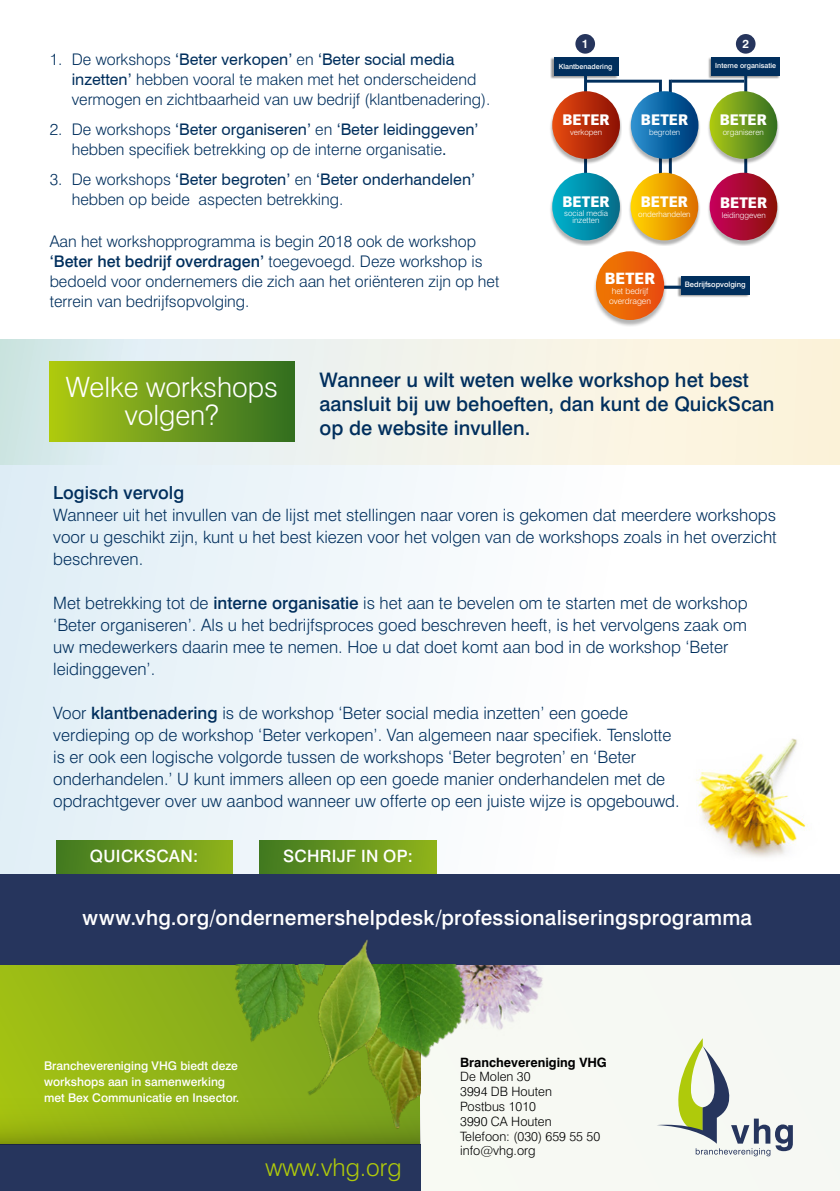
<style>
.page{position:relative;width:840px;height:1191px;background:#fff}
.page>*{position:absolute;margin:0;border:0;box-sizing:border-box;transform-origin:0 0}
.t1{font:300 28px/28px "Swiss 721 BT";color:#fff;text-align:center}
.t2{font:300 24.4px "Swiss 721 BT";color:#afca0b}
.t3{font:500 20.8px "Swiss 721 BT";letter-spacing:.01em;color:#fff}
.t4{font:500 20px/24px "Swiss 721 BT";color:#012f5d}
.t5{font:500 18px "Swiss 721 BT";color:#012f5d}
.t6{font:300 17px/22px "Swiss 721 BT";color:#012f5d}
.t7{font:500 17px "Swiss 721 BT";letter-spacing:.02em;color:#fff}
.t8{font:300 16px/20px "Swiss 721 BT";color:#012f5d}
.t9{font:900 15.6px "Vectora LH";color:#fff}
.t10{font:900 14.8px "Vectora LH";color:#fff}
.t11{font:300 12.8px "Swiss 721 BT";color:#000}
.t12{font:700 12.8px "Swiss 721 BT";color:#000}
.t13{font:500 12px/16px "Swiss 721 BT";color:#fff}
.t14{font:700 11.8px "Swiss 721 BT";color:#fff}
.t15{font:300 8.6px "Swiss 721 BT";color:#fff}
.t16{font:300 8px "Swiss 721 BT";color:#fff}
.t17{font:500 7.6px "Swiss 721 BT";color:#fff}
.t18{font:500 7px "Swiss 721 BT";color:#fff}
.s1{font-weight:400}
.s2{font-weight:500}
</style>
<div class="page">
<img style="left:784px;top:738px;width:24px;height:115px">
<div style="left:0;top:339px;width:784px;height:535px;background:linear-gradient(to right,#e2f0fc,#fffef4)"></div>
<svg style="left:0;top:964px;width:301px;height:126px;background:#93b518"></svg>
<div style="left:420px;top:958px;width:419px;height:233px;background:#f6f9f3"></div>
<div style="left:0;top:1144px;width:420px;height:47px;background:#26355d"></div>
<img style="left:481px;top:964px;width:89px;height:66px">
<div style="left:0;top:874px;width:839px;height:90px;background:#26355d"></div>
<div style="left:56px;top:840px;width:176px;height:34px;background:linear-gradient(to right,#407821,#8fb31b)"></div>
<svg style="left:657px;top:1038px;width:135px;height:118px"></svg>
<svg style="left:0;top:1090px;width:420px;height:54px;background:#88a815"></svg>
<img style="left:415px;top:964px;width:66px;height:113px">
<img style="left:229px;top:964px;width:72px;height:103px">
<svg style="left:0;top:339px;width:839px;height:126px;background:#f4f2e5"></svg>
<svg style="left:0;top:339px;width:172px;height:125px;background:#d4e7e5"></svg>
<div style="left:676px;top:276px;width:72px;height:21px;background:#000;opacity:.42"></div>
<div style="left:680px;top:276px;width:69px;height:18px;background:#012f5d"></div>
<div style="left:260px;top:840px;width:176px;height:34px;background:linear-gradient(to right,#407821,#8fb31b)"></div>
<hr style="left:621px;top:286px;width:73px;height:3px;background:#012f5d">
<img style="left:301px;top:939px;width:114px;height:179px">
<div style="left:50px;top:362px;width:244px;height:79px;background:linear-gradient(to right,#adc914,#326e23)"></div>
<div style="left:550px;top:57px;width:68px;height:22px;background:#000;opacity:.42"></div>
<div style="left:553px;top:57px;width:65px;height:19px;background:#012f5d"></div>
<div style="left:707px;top:57px;width:72px;height:22px;background:#000;opacity:.42"></div>
<div style="left:711px;top:57px;width:68px;height:19px;background:#012f5d"></div>
<hr style="left:583px;top:72px;width:3px;height:132px;background:#012f5d">
<hr style="left:585px;top:80px;width:73px;height:3px;background:#012f5d">
<hr style="left:658px;top:80px;width:3px;height:124px;background:#012f5d">
<hr style="left:668px;top:80px;width:3px;height:124px;background:#012f5d">
<hr style="left:671px;top:80px;width:72px;height:3px;background:#012f5d">
<hr style="left:743px;top:72px;width:3px;height:132px;background:#012f5d">
<div style="left:549px;top:92px;width:72px;height:72px;background:#000;opacity:.3"></div>
<div style="left:552px;top:91px;width:67px;height:68px;background:linear-gradient(to right,#e85016,#8d0f01);border-radius:34px"></div>
<div style="left:627px;top:92px;width:73px;height:72px;background:#000;opacity:.3"></div>
<svg style="left:630px;top:91px;width:68px;height:68px;background:#1267a5"></svg>
<div style="left:706px;top:92px;width:73px;height:72px;background:#000;opacity:.3"></div>
<svg style="left:709px;top:91px;width:67px;height:68px;background:#729d20"></svg>
<div style="left:549px;top:173px;width:72px;height:73px;background:#000;opacity:.3"></div>
<div style="left:552px;top:173px;width:67px;height:67px;background:linear-gradient(to right,#00b3cf,#036e8b);border-radius:34px"></div>
<div style="left:706px;top:173px;width:73px;height:73px;background:#000;opacity:.3"></div>
<div style="left:709px;top:173px;width:67px;height:67px;background:linear-gradient(to right,#c80561,#8d0f06);border-radius:34px"></div>
<div style="left:627px;top:173px;width:73px;height:73px;background:#000;opacity:.3"></div>
<div style="left:630px;top:173px;width:67px;height:67px;background:linear-gradient(to right,#ffd905,#dd7000);border-radius:34px"></div>
<div style="left:575px;top:34px;width:19px;height:20px;background:#26355d;border-radius:50%"></div>
<div style="left:735px;top:34px;width:20px;height:20px;background:#26355d;border-radius:50%"></div>
<div style="left:592px;top:252px;width:74px;height:75px;background:#000;opacity:.3"></div>
<svg style="left:595px;top:251px;width:68px;height:69px;background:#eb660d"></svg>
<p class="t8" style="left:72px;top:49px;width:420px;text-indent:-22px">1. De workshops <span class="s1">‘Beter verkopen’</span> en <span class="s1">‘Beter social media inzetten’</span> hebben vooral te maken met het onderscheidend vermogen en zichtbaarheid van uw bedrijf (klantbenadering).</p>
<p class="t8" style="left:72px;top:119px;width:408px;text-indent:-22px">2. De workshops <span class="s1">‘Beter organiseren’</span> en <span class="s1">‘Beter leidinggeven’ </span>hebben specifiek betrekking op de interne organisatie<span class="s1">.</span></p>
<p class="t8" style="left:72px;top:169px;width:404px;text-indent:-22px">3. De workshops <span class="s1">‘Beter begroten’</span> en <span class="s1">‘Beter onderhandelen’ </span>hebben op beide aspecten betrekking.</p>
<p class="t8" style="left:50px;top:231px;width:451px">Aan het workshopprogramma is begin 2018 ook de workshop <span class="s2">‘Beter het bedrijf overdragen’</span> toegevoegd. Deze workshop is bedoeld voor ondernemers die zich aan het oriënteren zijn op het terrein van bedrijfsopvolging.</p>
<p class="t14" style="left:581px;top:37px;width:8px">1</p>
<p class="t14" style="left:742px;top:36px;width:8px">2</p>
<p class="t18" style="left:558px;top:62px;width:55px">Klantbenadering</p>
<p class="t18" style="left:714px;top:62px;width:62px">Interne organisatie</p>
<p class="t10" style="left:562px;top:111px;width:49px">BETER</p>
<p class="t16" style="left:569px;top:127px;width:33px">verkopen</p>
<p class="t10" style="left:562px;top:192px;width:49px">BETER</p>
<p class="t16" style="left:564px;top:208px;width:45px">social media</p>
<p class="t16" style="left:572px;top:215px;width:28px">inzetten</p>
<p class="t10" style="left:640px;top:111px;width:49px">BETER</p>
<p class="t16" style="left:648px;top:127px;width:33px">begroten</p>
<p class="t10" style="left:640px;top:192px;width:49px">BETER</p>
<p class="t16" style="left:638px;top:209px;width:54px">onderhandelen</p>
<p class="t10" style="left:719px;top:111px;width:49px">BETER</p>
<p class="t16" style="left:722px;top:127px;width:43px">organiseren</p>
<p class="t10" style="left:719px;top:194px;width:49px">BETER</p>
<p class="t16" style="left:721px;top:210px;width:45px">leidinggeven</p>
<p class="t9" style="left:604px;top:268px;width:52px">BETER</p>
<p class="t15" style="left:611px;top:286px;width:38px">het bedrijf</p>
<p class="t15" style="left:608px;top:296px;width:44px">overdragen</p>
<p class="t17" style="left:684px;top:280px;width:62px">Bedrijfsopvolging</p>
<p class="t1" style="left:66px;top:373px;width:213px">Welke workshops volgen?</p>
<p class="t4" style="left:319px;top:367px;width:456px">Wanneer u wilt weten welke workshop het best aansluit bij uw behoeften, dan kunt de QuickScan op de website invullen.</p>
<p class="t5" style="left:53px;top:481px;width:132px">Logisch vervolg</p>
<p class="t6" style="left:53px;top:503px;width:724px;text-align:justify">Wanneer uit het invullen van de lijst met stellingen naar voren is gekomen dat meerdere workshops voor u geschikt zijn, kunt u het best kiezen voor het volgen van de workshops zoals in het overzicht beschreven.</p>
<p class="t6" style="left:53px;top:591px;width:695px">Met betrekking tot de <span class="s2">interne organisatie</span> is het aan te bevelen om te starten met de workshop ‘Beter organiseren’. Als u het bedrijfsproces goed beschreven heeft, is het vervolgens zaak om uw medewerkers daarin mee te nemen. Hoe u dat doet komt aan bod in de workshop ‘Beter leidinggeven’.</p>
<p class="t6" style="left:53px;top:701px;width:627px">Voor <span class="s2">klantbenadering</span> is de workshop ‘Beter social media inzetten’ een goede verdieping op de workshop ‘Beter verkopen’. Van algemeen naar specifiek. Tenslotte is er ook een logische volgorde tussen de workshops ‘Beter begroten’ en ‘Beter onderhandelen.’ U kunt immers alleen op een goede manier onderhandelen met de opdrachtgever over uw aanbod wanneer uw offerte op een juiste wijze is opgebouwd.</p>
<p class="t7" style="left:90px;top:846px;width:110px">QUICKSCAN:</p>
<p class="t7" style="left:283px;top:846px;width:131px">SCHRIJF IN OP:</p>
<p class="t3" style="left:83px;top:904px;width:670px">www.vhg.org/ondernemershelpdesk/professionaliseringsprogramma</p>
<p class="t13" style="left:44px;top:1057px;width:195px">Branchevereniging VHG biedt deze workshops aan in samenwerking</p>
<p class="t13" style="left:44px;top:1089px;width:196px">met Bex Communicatie en Insector.</p>
<p class="t2" style="left:265px;top:1152px;width:137px">www.vhg.org</p>
<p class="t12" style="left:460px;top:1054px;width:148px">Branchevereniging VHG</p>
<p class="t11" style="left:460px;top:1069px;width:72px">De Molen 30</p>
<p class="t11" style="left:460px;top:1083px;width:93px">3994 DB Houten</p>
<p class="t11" style="left:460px;top:1098px;width:77px">Postbus 1010</p>
<p class="t11" style="left:460px;top:1113px;width:93px">3990 CA Houten</p>
<p class="t11" style="left:460px;top:1128px;width:141px">Telefoon: (030) 659 55 50</p>
<p class="t11" style="left:460px;top:1143px;width:77px">info@vhg.org</p>
</div>
